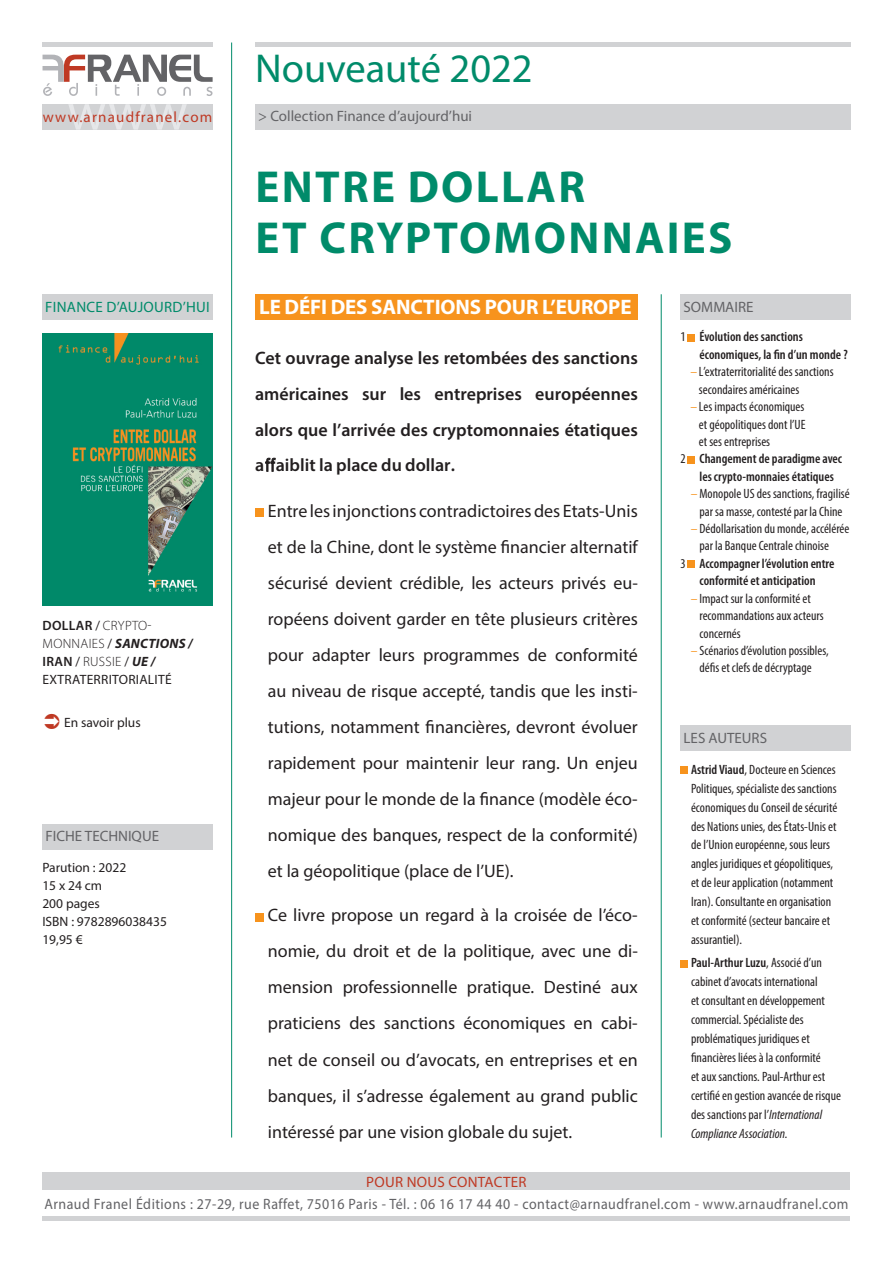
<style>
.page{position:relative;width:893px;height:1263px;background:#fff}
.page>*{position:absolute;margin:0;border:0;box-sizing:border-box;transform-origin:0 0}
.t1{font:700 45px/51px "Myriad Pro";letter-spacing:.05em;color:#008b6a}
.t2{font:40.5px "Myriad Pro";color:#008b6a}
.t3{font:700 21px "Myriad Pro";letter-spacing:-.005em;color:#fff}
.t4{font:18px/36px "Myriad Pro";color:#231f20;text-align:justify}
.t5{font:600 18px/35.7px "Myriad Pro";color:#231f20;text-align:justify}
.t6{font:15px "Myriad Pro";letter-spacing:.03em;color:#636366;scale:.93 1}
.t7{font:15px "Myriad Pro";color:#636366}
.t8{font:15px "Myriad Pro";letter-spacing:.075em;color:#bf3924}
.t9{font:15px "Myriad Pro";letter-spacing:.02em;color:#008b6a}
.t10{font:15px "Myriad Pro";letter-spacing:.02em;color:#bf3924}
.t11{font:condensed 13.5px/18.9px "Myriad Pro";color:#231f20}
.t12{font:600 condensed 13.5px/17.4px "Myriad Pro";color:#231f20}
.t13{font:13.5px/18px "Myriad Pro";letter-spacing:.02em;color:#231f20}
.t14{font:13.5px/18px "Myriad Pro";color:#231f20}
.s1{font-family:"Arial Narrow";font-weight:400}
.s2{font-weight:400}
.s3{color:#f7931d}
.s4{font-weight:600}
.s5{font-weight:300}
.s6{font-weight:700;font-style:italic}
.s7{font-style:italic}
</style>
<div class="page">
<hr style="left:255px;top:43px;width:595px;height:4px;background:#d1d2d4">
<div style="left:255px;top:104px;width:595px;height:26px;background:#d1d2d4"></div>
<hr style="left:43px;top:43px;width:170px;height:4px;background:#d1d2d4">
<div style="left:43px;top:104px;width:170px;height:26px;background:#d1d2d4"></div>
<svg style="left:43px;top:55px;width:170px;height:41px"></svg>
<svg style="left:69px;top:104px;width:118px;height:26px"></svg>
<div style="left:680px;top:294px;width:170px;height:26px;background:#d1d2d4"></div>
<div style="left:688px;top:334px;width:7px;height:7px;background:#f7931d"></div>
<div style="left:688px;top:456px;width:7px;height:7px;background:#f7931d"></div>
<div style="left:688px;top:560px;width:7px;height:8px;background:#f7931d"></div>
<div style="left:680px;top:725px;width:170px;height:25px;background:#d1d2d4"></div>
<div style="left:680px;top:766px;width:8px;height:8px;background:#f7931d"></div>
<div style="left:680px;top:960px;width:8px;height:7px;background:#f7931d"></div>
<div style="left:255px;top:294px;width:383px;height:26px;background:#f7931d"></div>
<div style="left:255px;top:508px;width:9px;height:9px;background:#f7931d"></div>
<div style="left:255px;top:913px;width:9px;height:8px;background:#f7931d"></div>
<hr style="left:231px;top:43px;width:1px;height:1094px;background:#008b6a">
<hr style="left:661px;top:294px;width:1px;height:843px;background:#008b6a">
<hr style="left:43px;top:1216px;width:807px;height:4px;background:#d1d2d4">
<div style="left:43px;top:1172px;width:807px;height:17px;background:#d1d2d4"></div>
<div style="left:42px;top:824px;width:170px;height:25px;background:#d1d2d4"></div>
<div style="left:43px;top:294px;width:170px;height:26px;background:#d1d2d4"></div>
<img style="left:43px;top:334px;width:170px;height:272px">
<p class="t8" style="left:43px;top:107px;width:171px">www.arnaudfranel.com</p>
<h2 class="t2" style="left:255px;top:43px;width:279px">Nouveauté 2022</h2>
<p class="t7" style="left:258px;top:107px;width:215px">&gt; Collection Finance d’aujourd’hui</p>
<h1 class="t1" style="left:256px;top:160px;width:478px">ENTRE DOLLAR<br>ET CRYPTOMONNAIES</h1>
<h3 class="t3" style="left:259px;top:293px;width:374px">LE DÉFI DES SANCTIONS POUR L’EUROPE</h3>
<h3 class="t5" style="left:255px;top:340px;width:384px">Cet ouvrage analyse les retombées des sanctions américaines sur les entreprises européennes alors que l’arrivée des cryptomonnaies étatiques a<span class="s1">ff</span>aiblit la place du dollar.</h3>
<p class="t4" style="left:268px;top:492px;width:371px">Entre les injonctions contradictoires des Etats-Unis et de la Chine, dont le système financier alternatif sécurisé devient crédible, les acteurs privés eu&shy;ropéens doivent garder en tête plusieurs critères pour adapter leurs programmes de conformité au niveau de risque accepté, tandis que les insti&shy;tutions, notamment financières, devront évoluer rapidement pour maintenir leur rang. Un enjeu majeur pour le monde de la finance (modèle éco&shy;nomique des banques, respect de la conformité) et la géopolitique (place de l’UE).</p>
<p class="t4" style="left:268px;top:897px;width:371px">Ce livre propose un regard à la croisée de l’éco&shy;nomie, du droit et de la politique, avec une di&shy;mension professionnelle pratique. Destiné aux praticiens des sanctions économiques en cabi&shy;net de conseil ou d’avocats, en entreprises et en banques, il s’adresse également au grand public intéressé par une vision globale du sujet.</p>
<p class="t10" style="left:366px;top:1173px;width:162px">POUR NOUS CONTACTER</p>
<p class="t6" style="left:44px;top:1195px;width:866px">Arnaud Franel Éditions : 27-29, rue Raffet, 75016 Paris - Tél. : 06 16 17 44 40 - contact@arnaudfranel.com - www.arnaudfranel.com</p>
<p class="t9" style="left:45px;top:298px;width:166px">FINANCE D’AUJOURD’HUI</p>
<p class="t7" style="left:683px;top:298px;width:71px">SOMMAIRE</p>
<p class="t12" style="left:699px;top:328px;width:150px;text-indent:-19px"><span class="s2">1</span> Évolution des sanctions économiques, la fin d’un monde ?</p>
<p class="t11" style="left:699px;top:363px;width:136px;line-height:17.4px;text-indent:-9px"><span class="s3">–</span> L’extraterritorialité des sanctions secondaires américaines</p>
<p class="t11" style="left:690px;top:397px;width:115px"><span class="s3">–</span> Les impacts économiques</p>
<p class="t11" style="left:699px;top:414px;width:108px">et géopolitiques dont l’UE</p>
<p class="t11" style="left:699px;top:432px;width:73px">et ses entreprises</p>
<p class="t12" style="left:680px;top:450px;width:163px"><span class="s2">2</span> Changement de paradigme avec</p>
<p class="t12" style="left:699px;top:468px;width:136px">les crypto-monnaies étatiques</p>
<p class="t11" style="left:691px;top:484px;width:160px"><span class="s3">–</span>Monopole US des sanctions, fragilisé</p>
<p class="t11" style="left:699px;top:501px;width:145px">par sa masse, contesté par la Chine</p>
<p class="t11" style="left:691px;top:519px;width:160px"><span class="s3">–</span> Dédollarisation du monde, accélérée</p>
<p class="t11" style="left:699px;top:536px;width:131px">par la Banque Centrale chinoise</p>
<p class="t12" style="left:680px;top:555px;width:156px"><span class="s2">3</span> Accompagner l’évolution entre</p>
<p class="t12" style="left:699px;top:572px;width:118px">conformité et anticipation</p>
<p class="t11" style="left:699px;top:589px;width:126px;line-height:17.4px;text-indent:-9px"><span class="s3">–</span> Impact sur la conformité et recommandations aux acteurs concernés</p>
<p class="t11" style="left:699px;top:642px;width:131px;line-height:17.4px;text-indent:-9px"><span class="s3">–</span> Scénarios d’évolution possibles, défis et clefs de décryptage</p>
<p class="t13" style="left:43px;top:616px;width:152px"><span class="s4">DOLLAR</span> / <span class="s5">CRYPTO-<br>MONNAIES</span> / <span class="s6">SANCTIONS /<br></span><span class="s4">IRAN</span> / <span class="s5">RUSSIE</span> / <span class="s6">UE /<br></span>EXTRATERRITORIALITÉ</p>
<p class="t14" style="left:64px;top:713px;width:78px">En savoir plus</p>
<p class="t7" style="left:683px;top:728px;width:85px">LES AUTEURS</p>
<p class="t11" style="left:691px;top:760px;width:148px"><span class="s4">Astrid Viaud</span>, Docteure en Sciences Politiques, spécialiste des sanctions économiques du Conseil de sécurité des Nations unies, des États-Unis et de l’Union européenne, sous leurs angles juridiques et géopolitiques, et de leur application (notamment Iran). Consultante en organisation et conformité (secteur bancaire et assurantiel).</p>
<p class="t11" style="left:691px;top:953px;width:151px"><span class="s4">Paul-Arthur Luzu</span>, Associé d’un cabinet d’avocats international<br>et consultant en développement commercial. Spécialiste des problématiques juridiques et financières liées à la conformité<br>et aux sanctions. Paul-Arthur est certifié en gestion avancée de risque des sanctions par l’<span class="s7">International<br>Compliance Association.</span></p>
<p class="t7" style="left:46px;top:827px;width:115px">FICHE TECHNIQUE</p>
<p class="t14" style="left:42px;top:858px;width:126px">Parution : 2022<br>15 x 24 cm<br>200 pages<br>ISBN : 9782896038435<br>19,95 €</p>
</div>
